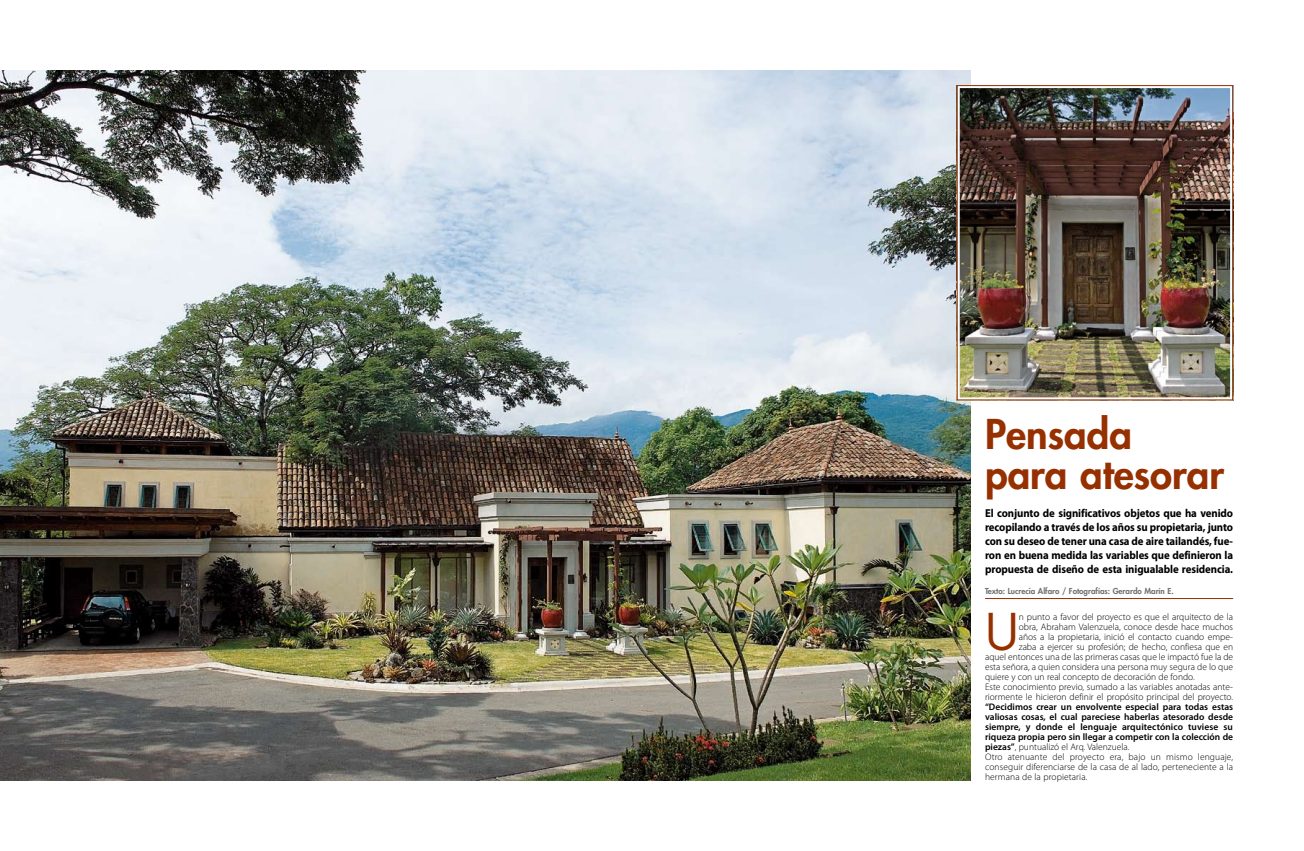
<style>
.page{position:relative;width:1304px;height:851px;background:#fff}
.page>*{position:absolute;margin:0;border:0;box-sizing:border-box;transform-origin:0 0}
.t1{font:49.3px "Futura";color:#963000}
.t2{font:800 40px/40px "Futura";color:#963000}
.t3{font:700 11.5px/13.8px "Myriad Pro";letter-spacing:-.01em;color:#000;text-align:justify;scale:.94 1}
.t4{font:300 9.5px "Myriad Pro";color:#000}
.t5{font:600 9.5px/10px "Myriad Pro";color:#000}
.t6{font:800 8px "Futura";color:#6f6f6f}
.s1{font-weight:300}
</style>
<div class="page">
<img style="left:0;top:71px;width:971px;height:709px">
<img style="left:961px;top:89px;width:268px;height:307px">
<div style="left:957px;top:85px;width:276px;height:315px;border:3px solid #fff"></div>
<div style="left:957px;top:85px;width:276px;height:315px;border:1px solid #963000"></div>
<hr style="left:985px;top:598px;width:248px;height:1px;background:#963000">
<h2 class="t2" style="left:985px;top:413px;width:241px">Pensada para atesorar</h2>
<p class="t3" style="left:985px;top:506px;width:265px">El conjunto de significativos objetos que ha venido recopilando a través de los años su propietaria, junto con su deseo de tener una casa de aire tailandés, fue&shy;ron en buena medida las variables que definieron la propuesta de diseño de esta inigualable residencia.</p>
<p class="t6" style="left:985px;top:585px;width:190px">Texto: Lucrecia Alfaro / Fotografías: Gerardo Marín E.</p>
<h1 class="t1" style="left:985px;top:597px;width:35px">U</h1>
<p class="t4" style="left:1019px;top:611px;width:216px">n punto a favor del proyecto es que el arquitecto de la</p>
<p class="t4" style="left:1019px;top:621px;width:216px">obra, Abraham Valenzuela, conoce desde hace muchos</p>
<p class="t4" style="left:1019px;top:631px;width:216px">años a la propietaria, inició el contacto cuando empe-</p>
<p class="t4" style="left:1019px;top:641px;width:216px">zaba a ejercer su profesión; de hecho, confiesa que en</p>
<p class="t4" style="left:985px;top:651px;width:250px">aquel entonces una de las primeras casas que le impactó fue la de</p>
<p class="t4" style="left:985px;top:661px;width:249px">esta señora, a quien considera una persona muy segura de lo que</p>
<p class="t4" style="left:985px;top:671px;width:211px">quiere y con un real concepto de decoración de fondo.</p>
<p class="t4" style="left:985px;top:681px;width:250px">Este conocimiento previo, sumado a las variables anotadas ante-</p>
<p class="t4" style="left:985px;top:691px;width:250px">riormente le hicieron definir el propósito principal del proyecto.</p>
<p class="t5" style="left:985px;top:701px;width:250px">“Decidimos crear un envolvente especial para todas estas valiosas cosas, el cual pareciese haberlas atesorado desde siempre, y donde el lenguaje arquitectónico tuviese su riqueza propia pero sin llegar a competir con la colección de piezas”<span class="s1">, puntualizó el Arq. Valenzuela.<br>Otro atenuante del proyecto era, bajo un mismo lenguaje, conseguir diferenciarse de la casa de al lado, perteneciente a la hermana de la propietaria.</span></p>
</div>
